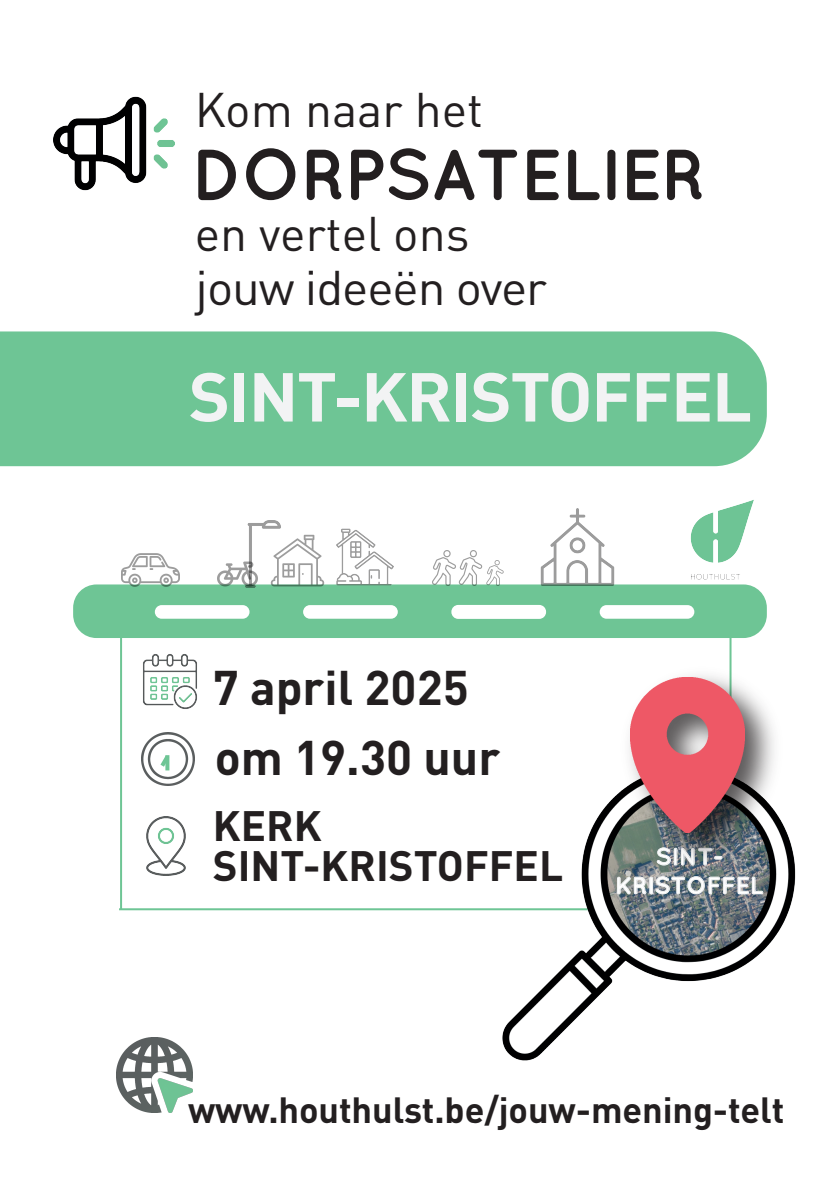
<style>
.page{position:relative;width:840px;height:1191px;background:#fff}
.page>*{position:absolute;margin:0;border:0;box-sizing:border-box;transform-origin:0 0}
.t1{font:700 72px "Quicksand";letter-spacing:-.025em;color:#231f20}
.t2{font:700 68px "DINOT";letter-spacing:-.02em;color:#f2f3f4}
.t3{font:48px/53.6px "DINOT";letter-spacing:-.01em;color:#231f20}
.t4{font:700 48px "DINOT";color:#231f20}
.t5{font:700 42px/40px "DINOT";color:#231f20}
.t6{font:700 36px "DINOT";letter-spacing:-.005em;color:#231f20}
.t7{font:700 24px/28.8px "Quicksand";color:#fff;text-align:center}
</style>
<div class="page">
<div style="left:0;top:331px;width:766px;height:135px;background:#6ec595"></div>
<img style="left:54px;top:96px;width:121px;height:95px">
<div style="left:73px;top:584px;width:693px;height:54px;background:#6ec595;border-radius:23px"></div>
<div style="left:155px;top:605px;width:94px;height:13px;background:#fff;border-radius:7px"></div>
<div style="left:303px;top:605px;width:94px;height:13px;background:#fff;border-radius:7px"></div>
<div style="left:451px;top:605px;width:94px;height:14px;background:#fff;border-radius:7px"></div>
<div style="left:599px;top:605px;width:95px;height:13px;background:#fff;border-radius:7px"></div>
<img style="left:121px;top:553px;width:59px;height:34px">
<img style="left:296px;top:534px;width:29px;height:53px">
<img style="left:539px;top:508px;width:76px;height:77px">
<img style="left:336px;top:528px;width:57px;height:58px">
<img style="left:247px;top:520px;width:49px;height:67px">
<img style="left:461px;top:550px;width:21px;height:35px">
<img style="left:482px;top:560px;width:25px;height:25px">
<img style="left:426px;top:550px;width:35px;height:35px">
<img style="left:217px;top:554px;width:40px;height:34px">
<hr style="left:119px;top:908px;width:609px;height:2px;background:#6ec595">
<hr style="left:729px;top:630px;width:2px;height:279px;background:#6ec595">
<img style="left:143px;top:654px;width:54px;height:55px">
<img style="left:146px;top:816px;width:40px;height:59px">
<img style="left:141px;top:732px;width:53px;height:53px">
<svg style="left:157px;top:751px;width:16px;height:20px"></svg>
<hr style="left:120px;top:630px;width:2px;height:279px;background:#6ec595">
<img style="left:463px;top:797px;width:333px;height:264px">
<svg style="left:616px;top:876px;width:147px;height:19px"></svg>
<img style="left:614px;top:660px;width:174px;height:216px">
<img style="left:630px;top:677px;width:114px;height:156px">
<img style="left:116px;top:1037px;width:76px;height:76px">
<img style="left:690px;top:500px;width:64px;height:80px">
<p class="t3" style="left:195px;top:82px;width:290px">Kom naar het</p>
<h1 class="t1" style="left:191px;top:132px;width:516px">DORPSATELIER</h1>
<p class="t3" style="left:195px;top:206px;width:353px">en vertel ons jouw ideeën over</p>
<h2 class="t2" style="left:189px;top:352px;width:564px">SINT-KRISTOFFEL</h2>
<p class="t4" style="left:213px;top:656px;width:257px">7 april 2025</p>
<p class="t4" style="left:215px;top:726px;width:287px">om 19.30 uur</p>
<p class="t5" style="left:213px;top:804px;width:352px">KERK<br>SINT-KRISTOFFEL</p>
<p class="t7" style="left:614px;top:841px;width:150px">SINT-<br>KRISTOFFEL</p>
<p class="t6" style="left:188px;top:1086px;width:597px">www.houthulst.be/jouw-mening-telt</p>
</div>
